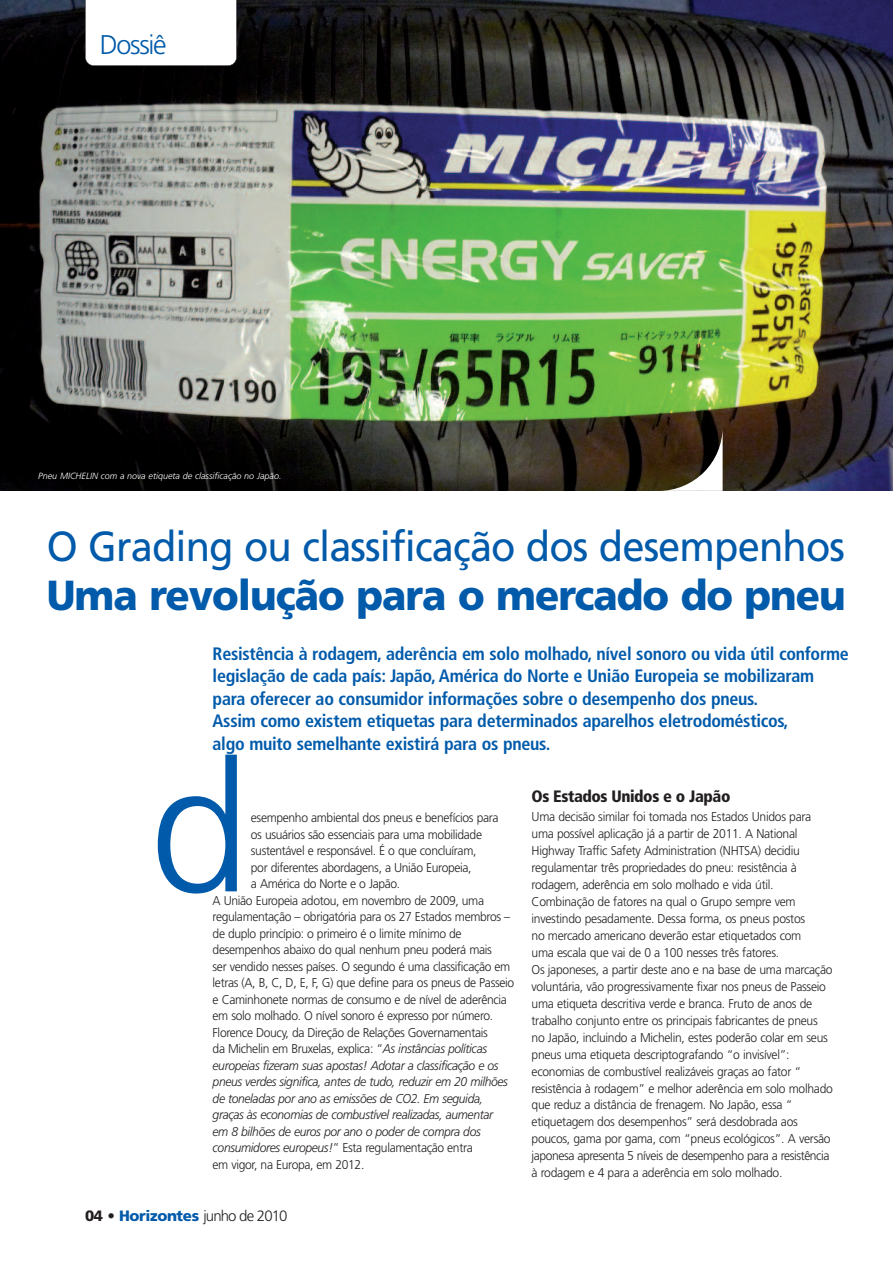
<style>
.page{position:relative;width:893px;height:1263px;background:#fff}
.page>*{position:absolute;margin:0;border:0;box-sizing:border-box;transform-origin:0 0}
.t1{font:300 182.25px "Frutiger";color:#015aaa}
.t2{font:42px "Frutiger";letter-spacing:-.02em;color:#015aaa;scale:.95 1}
.t3{font:900 42px "Frutiger";letter-spacing:-.025em;color:#015aaa;scale:.95 1}
.t4{font:300 27px "Frutiger";letter-spacing:-.05em;color:#015aaa}
.t5{font:700 condensed 18px/22.5px "Frutiger";letter-spacing:-.015em;color:#015aaa}
.t6{font:900 condensed 16.5px "Frutiger";letter-spacing:-.025em;color:#231f20}
.t7{font:300 15px "Frutiger";letter-spacing:-.06em;color:#231f20}
.t8{font:300 12.75px/17px "Frutiger";letter-spacing:-.025em;color:#231f20;scale:.95 1}
.t9{font:italic 300 12.75px "Frutiger";letter-spacing:-.03em;color:#231f20;scale:.95 1}
.t10{font:italic 300 9px "Frutiger";color:#fff}
.s1{font-style:italic}
.s2{font-weight:900}
.s3{font-weight:900;color:#015aaa}
</style>
<div class="page">
<img style="left:0;top:0;width:893px;height:491px">
<svg style="left:85px;top:0;width:152px;height:66px"></svg>
<svg style="left:659px;top:427px;width:64px;height:64px"></svg>
<h3 class="t4" style="left:100px;top:34px;width:68px">Dossiê</h3>
<p class="t10" style="left:38px;top:473px;width:245px">Pneu MICHELIN com a nova etiqueta de classificação no Japão.</p>
<h2 class="t2" style="left:47px;top:530px;width:842px">O Grading ou classificação dos desempenhos</h2>
<h2 class="t3" style="left:47px;top:578px;width:843px">Uma revolução para o mercado do pneu</h2>
<p class="t5" style="left:213px;top:644px;width:638px">Resistência à rodagem, aderência em solo molhado, nível sonoro ou vida útil conforme legislação de cada país: Japão, América do Norte e União Europeia se mobilizaram para oferecer ao consumidor informações sobre o desempenho dos pneus.<br>Assim como existem etiquetas para determinados aparelhos eletrodomésticos,<br>algo muito semelhante existirá para os pneus.</p>
<h1 class="t1" style="left:149px;top:755px;width:103px">d</h1>
<p class="t6" style="left:531px;top:789px;width:200px">Os Estados Unidos e o Japão</p>
<p class="t8" style="left:531px;top:809px;width:319px">Uma decisão similar foi tomada nos Estados Unidos para uma possível aplicação já a partir de 2011. A National Highway Traffic Safety Administration (NHTSA) decidiu regulamentar três propriedades do pneu: resistência à rodagem, aderência em solo molhado e vida útil.<br>Combinação de fatores na qual o Grupo sempre vem investindo pesadamente. Dessa forma, os pneus postos<br>no mercado americano deverão estar etiquetados com<br>uma escala que vai de 0 a 100 nesses três fatores.<br>Os japoneses, a partir deste ano e na base de uma marcação voluntária, vão progressivamente fixar nos pneus de Passeio uma etiqueta descritiva verde e branca. Fruto de anos de trabalho conjunto entre os principais fabricantes de pneus no Japão, incluindo a Michelin, estes poderão colar em seus pneus uma etiqueta descriptografando “o invisível”: economias de combustível realizáveis graças ao fator “ resistência à rodagem” e melhor aderência em solo molhado que reduz a distância de frenagem. No Japão, essa “ etiquetagem dos desempenhos” será desdobrada aos poucos, gama por gama, com “pneus ecológicos”. A versão japonesa apresenta 5 níveis de desempenho para a resistência à rodagem e 4 para a aderência em solo molhado.</p>
<p class="t8" style="left:251px;top:810px;width:262px">esempenho ambiental dos pneus e benefícios para</p>
<p class="t8" style="left:251px;top:827px;width:245px">os usuários são essenciais para uma mobilidade</p>
<p class="t8" style="left:251px;top:843px;width:239px">sustentável e responsável. É o que concluíram,</p>
<p class="t8" style="left:251px;top:860px;width:234px">por diferentes abordagens, a União Europeia,</p>
<p class="t8" style="left:251px;top:876px;width:159px">a América do Norte e o Japão.</p>
<p class="t8" style="left:213px;top:893px;width:287px">A União Europeia adotou, em novembro de 2009, uma</p>
<p class="t8" style="left:213px;top:909px;width:315px">regulamentação – obrigatória para os 27 Estados membros –</p>
<p class="t8" style="left:213px;top:926px;width:264px">de duplo princípio: o primeiro é o limite mínimo de</p>
<p class="t8" style="left:213px;top:942px;width:296px">desempenhos abaixo do qual nenhum pneu poderá mais</p>
<p class="t8" style="left:213px;top:959px;width:315px">ser vendido nesses países. O segundo é uma classificação em</p>
<p class="t8" style="left:213px;top:975px;width:319px">letras (A, B, C, D, E, F, G) que define para os pneus de Passeio</p>
<p class="t8" style="left:213px;top:992px;width:311px">e Caminhonete normas de consumo e de nível de aderência</p>
<p class="t8" style="left:213px;top:1008px;width:297px">em solo molhado. O nível sonoro é expresso por número.</p>
<p class="t8" style="left:213px;top:1025px;width:291px">Florence Doucy, da Direção de Relações Governamentais</p>
<p class="t8" style="left:213px;top:1041px;width:290px">da Michelin em Bruxelas, explica: “<span class="s1">As instâncias políticas</span></p>
<p class="t9" style="left:213px;top:1060px;width:302px">europeias fizeram suas apostas! Adotar a classificação e os</p>
<p class="t9" style="left:213px;top:1077px;width:312px">pneus verdes significa, antes de tudo, reduzir em 20 milhões</p>
<p class="t9" style="left:213px;top:1093px;width:286px">de toneladas por ano as emissões de CO2. Em seguida,</p>
<p class="t9" style="left:213px;top:1110px;width:297px">graças às economias de combustível realizadas, aumentar</p>
<p class="t9" style="left:213px;top:1126px;width:284px">em 8 bilhões de euros por ano o poder de compra dos</p>
<p class="t8" style="left:213px;top:1140px;width:275px"><span class="s1">consumidores europeus!</span>” Esta regulamentação entra</p>
<p class="t8" style="left:213px;top:1157px;width:161px">em vigor, na Europa, em 2012.</p>
<p class="t7" style="left:85px;top:1210px;width:204px"><span class="s2">04 •</span> <span class="s3">Horizontes</span> junho de 2010</p>
</div>
